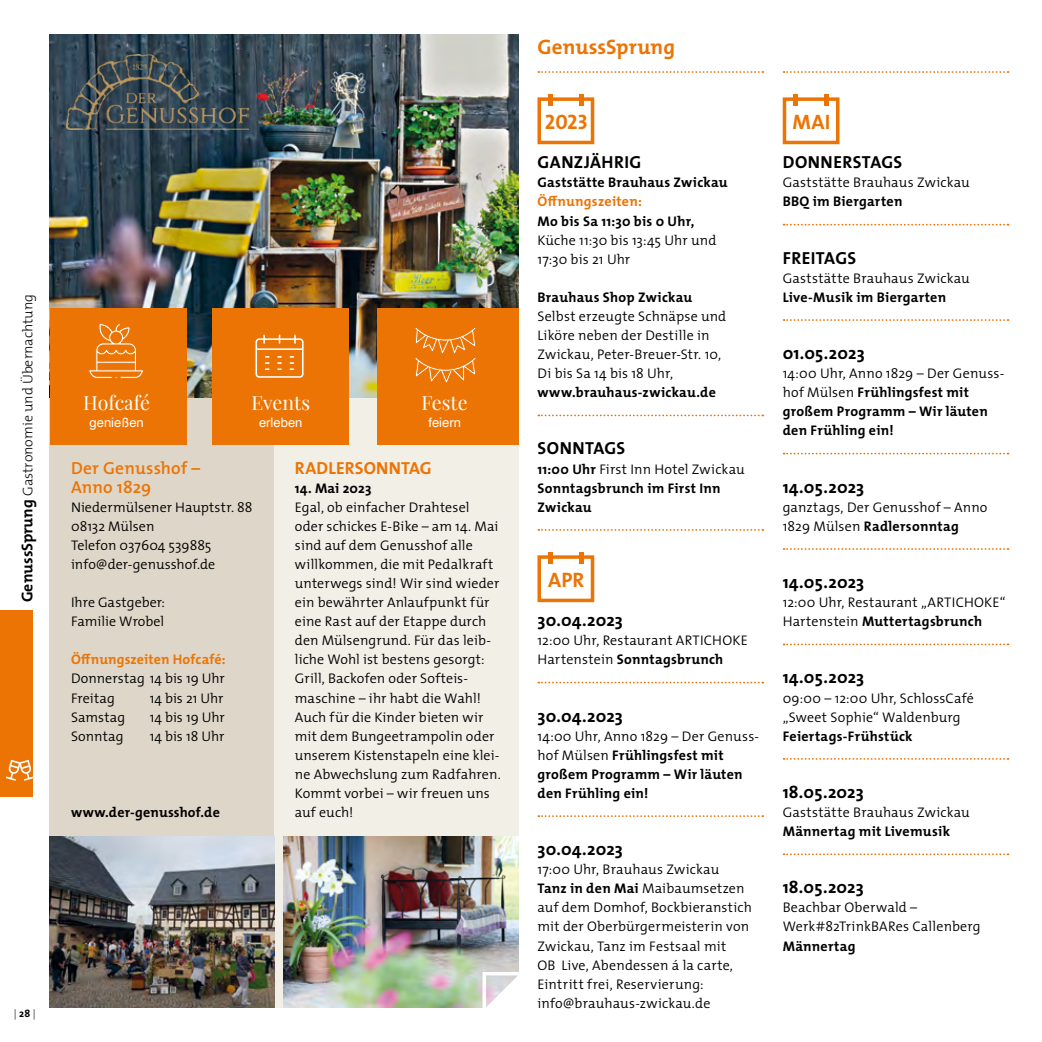
<style>
.page{position:relative;width:1042px;height:1042px;background:#fff}
.page>*{position:absolute;margin:0;border:0;box-sizing:border-box;transform-origin:0 0}
.t1{font:700 21px "The Mix";letter-spacing:.005em;color:#ec7404}
.t2{font:21px "The Mix Bold Caps";letter-spacing:-.005em;color:#ec7404}
.t3{font:19.6px "Playfair Display";color:#fff}
.t4{font:700 17.5px "The Mix";letter-spacing:.01em;color:#000}
.t5{font:600 17.5px "The Mix";letter-spacing:.01em;color:#ec7404}
.t6{font:17.5px "The Mix Bold Caps";letter-spacing:.01em;color:#ec7404}
.t7{font:700 17.5px "The Mix";letter-spacing:.03em;color:#000}
.t8{font:300 14px/19.1px "The Mix";letter-spacing:.01em;color:#000}
.t9{font:700 14px/19.1px "The Mix";letter-spacing:.02em;color:#000}
.t10{font:300 14px "The Mix";color:#000}
.t11{font:700 14px "The Mix";letter-spacing:.01em;color:#ec7404}
.t12{font:12.95px "Helvetica";color:#fff}
.t13{font:300 10.5px "The Mix";color:#000}
.s1{font-weight:700;font-size:15.75px}
.s2{font-weight:700}
.s3{font-weight:300}
</style>
<div class="page">
<div style="left:50px;top:35px;width:468px;height:973px;background:#f2efe7"></div>
<img style="left:284px;top:836px;width:234px;height:171px">
<svg style="left:538px;top:71px;width:225px;height:2px"></svg>
<div style="left:537px;top:97px;width:57px;height:47px;border:4px solid #ec7404"></div>
<div style="left:548px;top:94px;width:5px;height:12px;background:#ec7404"></div>
<hr style="left:579px;top:94px;width:4px;height:12px;background:#ec7404">
<svg style="left:538px;top:414px;width:225px;height:2px"></svg>
<svg style="left:538px;top:529px;width:225px;height:2px"></svg>
<div style="left:537px;top:555px;width:57px;height:47px;border:4px solid #ec7404"></div>
<div style="left:548px;top:551px;width:5px;height:12px;background:#ec7404"></div>
<hr style="left:579px;top:551px;width:4px;height:12px;background:#ec7404">
<svg style="left:538px;top:682px;width:225px;height:1px"></svg>
<svg style="left:538px;top:815px;width:225px;height:2px"></svg>
<svg style="left:783px;top:71px;width:225px;height:2px"></svg>
<div style="left:783px;top:97px;width:56px;height:47px;border:4px solid #ec7404"></div>
<div style="left:793px;top:94px;width:5px;height:12px;background:#ec7404"></div>
<div style="left:824px;top:94px;width:5px;height:12px;background:#ec7404"></div>
<svg style="left:783px;top:224px;width:225px;height:1px"></svg>
<svg style="left:783px;top:319px;width:225px;height:2px"></svg>
<svg style="left:783px;top:453px;width:225px;height:1px"></svg>
<svg style="left:783px;top:548px;width:225px;height:2px"></svg>
<svg style="left:783px;top:643px;width:225px;height:2px"></svg>
<svg style="left:783px;top:758px;width:225px;height:2px"></svg>
<svg style="left:783px;top:853px;width:225px;height:2px"></svg>
<div style="left:0;top:610px;width:33px;height:186px;background:#ec7404"></div>
<svg style="left:6px;top:760px;width:27px;height:21px"></svg>
<svg style="left:481px;top:970px;width:38px;height:38px"></svg>
<div style="left:50px;top:35px;width:224px;height:972px;background:#ded6c8"></div>
<img style="left:50px;top:35px;width:468px;height:362px">
<img style="left:50px;top:836px;width:224px;height:171px">
<img style="left:67px;top:55px;width:181px;height:74px">
<div style="left:212px;top:308px;width:137px;height:137px;background:#ec7404"></div>
<div style="left:50px;top:308px;width:137px;height:137px;background:#ec7404"></div>
<div style="left:377px;top:308px;width:141px;height:137px;background:#ec7404"></div>
<svg style="left:255px;top:334px;width:49px;height:44px"></svg>
<svg style="left:88px;top:323px;width:55px;height:56px"></svg>
<svg style="left:415px;top:328px;width:61px;height:55px"></svg>
<p class="t10" style="left:16px;top:602px;width:310px;rotate:-90deg"><span class="s1">GenussSprung</span> Gastronomie und Übernachtung</p>
<p class="t3" style="left:83px;top:389px;width:68px">Hofcafé</p>
<p class="t12" style="left:90px;top:412px;width:56px">genießen</p>
<p class="t3" style="left:251px;top:389px;width:60px">Events</p>
<p class="t12" style="left:259px;top:412px;width:45px">erleben</p>
<p class="t3" style="left:422px;top:389px;width:48px">Feste</p>
<p class="t12" style="left:428px;top:412px;width:34px">feiern</p>
<p class="t5" style="left:71px;top:453px;width:131px">Der Genusshof –</p>
<p class="t5" style="left:71px;top:472px;width:82px">Anno 1829</p>
<p class="t8" style="left:71px;top:497px;width:183px">Niedermülsener Hauptstr. 88</p>
<p class="t8" style="left:71px;top:516px;width:85px">08132 Mülsen</p>
<p class="t8" style="left:71px;top:535px;width:142px">Telefon 037604 539885</p>
<p class="t8" style="left:71px;top:554px;width:146px">info@der-genusshof.de</p>
<p class="t8" style="left:71px;top:592px;width:96px">Ihre Gastgeber:</p>
<p class="t8" style="left:71px;top:611px;width:95px">Familie Wrobel</p>
<p class="t11" style="left:71px;top:648px;width:156px">Öffnungszeiten Hofcafé:</p>
<p class="t8" style="left:71px;top:669px;width:155px">Donnerstag 14 bis 19 Uhr</p>
<p class="t8" style="left:71px;top:688px;width:45px">Freitag</p>
<p class="t8" style="left:150px;top:688px;width:75px">14 bis 21 Uhr</p>
<p class="t8" style="left:71px;top:707px;width:56px">Samstag</p>
<p class="t8" style="left:150px;top:707px;width:77px">14 bis 19 Uhr</p>
<p class="t8" style="left:71px;top:726px;width:54px">Sonntag</p>
<p class="t8" style="left:150px;top:726px;width:76px">14 bis 18 Uhr</p>
<p class="t9" style="left:71px;top:802px;width:150px">www.der-genusshof.de</p>
<p class="t6" style="left:295px;top:458px;width:138px">RADLERSONNTAG</p>
<p class="t9" style="left:295px;top:478px;width:78px">14. Mai 2023</p>
<p class="t8" style="left:295px;top:497px;width:207px">Egal, ob einfacher Drahtesel oder schickes E-Bike – am 14. Mai sind auf dem Genusshof alle willkommen, die mit Pedalkraft unterwegs sind! Wir sind wieder ein bewährter Anlaufpunkt für eine Rast auf der Etappe durch den Mülsengrund. Für das leib&shy;liche Wohl ist bestens gesorgt:<br>Grill, Backofen oder Softeis&shy;maschine – ihr habt die Wahl!<br>Auch für die Kinder bieten wir mit dem Bungeetrampolin oder unserem Kistenstapeln eine klei&shy;ne Abwechslung zum Radfahren.<br>Kommt vorbei – wir freuen uns auf euch!</p>
<p class="t13" style="left:14px;top:1005px;width:23px">| <span class="s2">28</span> |</p>
<p class="t1" style="left:537px;top:29px;width:139px">GenussSprung</p>
<p class="t2" style="left:545px;top:110px;width:44px">2023</p>
<p class="t7" style="left:537px;top:148px;width:105px">GANZJÄHRIG</p>
<p class="t9" style="left:537px;top:173px;width:192px">Gaststätte Brauhaus Zwickau</p>
<p class="t11" style="left:537px;top:190px;width:106px">Öffnungszeiten:</p>
<p class="t9" style="left:537px;top:211px;width:158px">Mo bis Sa 11:30 bis 0 Uhr,</p>
<p class="t8" style="left:537px;top:230px;width:180px">Küche 11:30 bis 13:45 Uhr und</p>
<p class="t8" style="left:537px;top:249px;width:94px">17:30 bis 21 Uhr</p>
<p class="t9" style="left:537px;top:287px;width:156px">Brauhaus Shop Zwickau</p>
<p class="t8" style="left:537px;top:306px;width:190px">Selbst erzeugte Schnäpse und</p>
<p class="t8" style="left:537px;top:325px;width:174px">Liköre neben der Destille in</p>
<p class="t8" style="left:537px;top:344px;width:185px">Zwickau, Peter-Breuer-Str. 10,</p>
<p class="t8" style="left:537px;top:363px;width:137px">Di bis Sa 14 bis 18 Uhr,</p>
<p class="t9" style="left:537px;top:383px;width:180px">www.brauhaus-zwickau.de</p>
<p class="t4" style="left:537px;top:434px;width:89px">SONNTAGS</p>
<p class="t9" style="left:537px;top:459px;width:209px">11:00 Uhr <span class="s3">First Inn Hotel Zwickau<br></span>Sonntagsbrunch im First Inn<br>Zwickau</p>
<p class="t2" style="left:548px;top:568px;width:38px">APR</p>
<p class="t4" style="left:537px;top:605px;width:87px">30.04.2023</p>
<p class="t8" style="left:537px;top:630px;width:212px">12:00 Uhr, Restaurant ARTICHOKE<br>Hartenstein <span class="s2">Sonntagsbrunch</span></p>
<p class="t4" style="left:537px;top:701px;width:87px">30.04.2023</p>
<p class="t9" style="left:537px;top:726px;width:223px"><span class="s3">14:00 Uhr, Anno 1829 – Der Genuss&shy;hof Mülsen</span> Frühlingsfest mit großem Programm – Wir läuten den Frühling ein!</p>
<p class="t4" style="left:537px;top:834px;width:87px">30.04.2023</p>
<p class="t8" style="left:537px;top:859px;width:183px">17:00 Uhr, Brauhaus Zwickau</p>
<p class="t8" style="left:537px;top:878px;width:216px"><span class="s2">Tanz in den Mai</span> Maibaumsetzen auf dem Domhof, Bockbieranstich mit der Oberbürgermeisterin von<br>Zwickau, Tanz im Festsaal mit<br>OB Live, Abendessen á la carte,</p>
<p class="t8" style="left:537px;top:974px;width:168px">Eintritt frei, Reservierung:</p>
<p class="t8" style="left:537px;top:993px;width:174px">info@brauhaus-zwickau.de</p>
<p class="t2" style="left:792px;top:110px;width:39px">MAI</p>
<p class="t4" style="left:783px;top:148px;width:121px">DONNERSTAGS</p>
<p class="t8" style="left:783px;top:173px;width:189px">Gaststätte Brauhaus Zwickau</p>
<p class="t9" style="left:783px;top:192px;width:121px">BBQ im Biergarten</p>
<p class="t4" style="left:783px;top:243px;width:75px">FREITAGS</p>
<p class="t8" style="left:783px;top:268px;width:189px">Gaststätte Brauhaus Zwickau</p>
<p class="t9" style="left:783px;top:287px;width:165px">Live-Musik im Biergarten</p>
<p class="t4" style="left:783px;top:338px;width:83px">01.05.2023</p>
<p class="t9" style="left:783px;top:363px;width:223px"><span class="s3">14:00 Uhr, Anno 1829 – Der Genuss&shy;hof Mülsen</span> Frühlingsfest mit großem Programm – Wir läuten den Frühling ein!</p>
<p class="t4" style="left:783px;top:472px;width:83px">14.05.2023</p>
<p class="t8" style="left:783px;top:497px;width:206px">ganztags, Der Genusshof – Anno<br>1829 Mülsen <span class="s2">Radlersonntag</span></p>
<p class="t4" style="left:783px;top:567px;width:83px">14.05.2023</p>
<p class="t8" style="left:783px;top:592px;width:224px">12:00 Uhr, Restaurant „ARTICHOKE“<br>Hartenstein <span class="s2">Muttertagsbrunch</span></p>
<p class="t4" style="left:783px;top:663px;width:83px">14.05.2023</p>
<p class="t8" style="left:783px;top:688px;width:193px">09:00 – 12:00 Uhr, SchlossCafé „Sweet Sophie“ Waldenburg</p>
<p class="t9" style="left:783px;top:726px;width:131px">Feiertags-Frühstück</p>
<p class="t4" style="left:783px;top:777px;width:83px">18.05.2023</p>
<p class="t8" style="left:783px;top:802px;width:189px">Gaststätte Brauhaus Zwickau</p>
<p class="t9" style="left:783px;top:821px;width:169px">Männertag mit Livemusik</p>
<p class="t4" style="left:783px;top:873px;width:83px">18.05.2023</p>
<p class="t8" style="left:783px;top:897px;width:136px">Beachbar Oberwald –</p>
<p class="t8" style="left:783px;top:917px;width:199px">Werk#82TrinkBARes Callenberg<br><span class="s2">Männertag</span></p>
</div>
